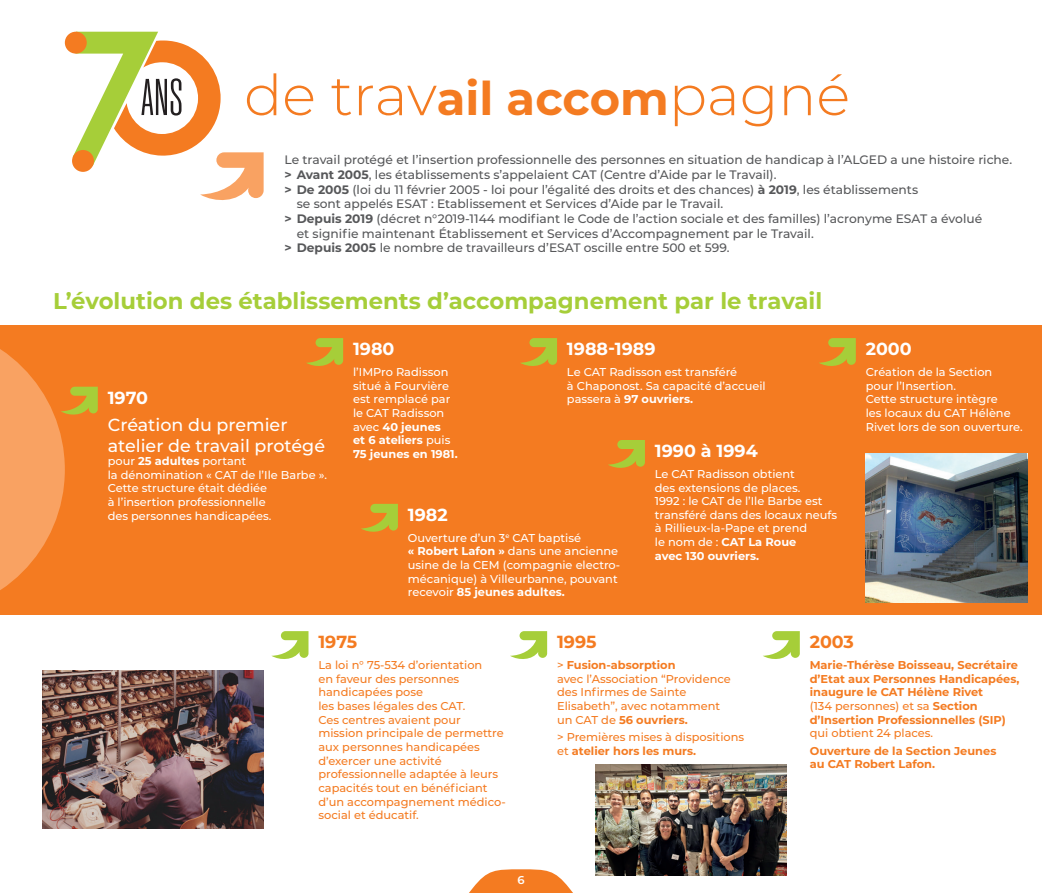
<style>
.page{position:relative;width:1042px;height:893px;background:#fff}
.page>*{position:absolute;margin:0;border:0;box-sizing:border-box;transform-origin:0 0}
.t1{font:300 56.52px "Montserrat";color:#f47b21}
.t2{font:700 22.75px "Montserrat";color:#a6ce39}
.t3{font:500 17.5px/21px "Montserrat";color:#fff}
.t4{font:700 17.5px "Montserrat";color:#fff}
.t5{font:700 17.5px "Montserrat";color:#f47b21}
.t6{font:500 12.25px "Montserrat";color:#57585a}
.t7{font:500 11.38px/13.7px "Montserrat";color:#fff}
.t8{font:500 11.38px/13.7px "Montserrat";color:#f47b21}
.t9{font:700 11.38px/13.7px "Montserrat";color:#f47b21}
.t10{font:600 11.38px "Montserrat";color:#fff}
.s1{font-weight:700;font-size:46.38px}
.s2{font-weight:700}
.s3{font-weight:500}
</style>
<div class="page">
<div style="left:65px;top:32px;width:22px;height:22px;background:#f47b21;border-radius:50%"></div>
<div style="left:0;top:325px;width:1042px;height:290px;background:#f47b21"></div>
<svg style="left:73px;top:32px;width:191px;height:168px"></svg>
<img style="left:43px;top:671px;width:221px;height:157px">
<svg style="left:510px;top:631px;width:37px;height:28px"></svg>
<svg style="left:763px;top:631px;width:37px;height:28px"></svg>
<svg style="left:819px;top:338px;width:37px;height:28px"></svg>
<svg style="left:520px;top:338px;width:37px;height:28px"></svg>
<svg style="left:608px;top:440px;width:37px;height:28px"></svg>
<svg style="left:361px;top:504px;width:37px;height:28px"></svg>
<svg style="left:0;top:349px;width:98px;height:241px"></svg>
<svg style="left:306px;top:338px;width:37px;height:28px"></svg>
<svg style="left:271px;top:631px;width:37px;height:28px"></svg>
<img style="left:866px;top:454px;width:161px;height:148px">
<img style="left:596px;top:764px;width:190px;height:111px">
<svg style="left:469px;top:869px;width:104px;height:24px"></svg>
<h1 class="t1" style="left:244px;top:57px;width:607px">de trav<span class="s1">ail accom</span>pagné</h1>
<p class="t6" style="left:284px;top:151px;width:729px">Le travail protégé et l’insertion professionnelle des personnes en situation de handicap à l’ALGED a une histoire riche.</p>
<p class="t6" style="left:284px;top:166px;width:493px"><span class="s2">&gt; Avant 2005</span>, les établissements s’appelaient CAT (Centre d’Aide par le Travail).</p>
<p class="t6" style="left:284px;top:181px;width:635px"><span class="s2">&gt; De 2005</span> (loi du 11 février 2005 - loi pour l’égalité des droits et des chances) <span class="s2">à 2019</span>, les établissements</p>
<p class="t6" style="left:297px;top:195px;width:428px">se sont appelés ESAT : Etablissement et Services d’Aide par le Travail.</p>
<p class="t6" style="left:284px;top:210px;width:699px"><span class="s2">&gt; Depuis 2019</span> (décret n°2019-1144 modifiant le Code de l’action sociale et des familles) l’acronyme ESAT a évolué</p>
<p class="t6" style="left:297px;top:225px;width:518px">et signifie maintenant Établissement et Services d’Accompagnement par le Travail.</p>
<p class="t6" style="left:284px;top:239px;width:447px"><span class="s2">&gt; Depuis 2005</span> le nombre de travailleurs d’ESAT oscille entre 500 et 599.</p>
<h2 class="t2" style="left:53px;top:285px;width:770px">L’évolution des établissements d’accompagnement par le travail</h2>
<h3 class="t4" style="left:108px;top:385px;width:42px">1970</h3>
<h3 class="t3" style="left:108px;top:413px;width:219px">Création du premier atelier de travail protégé</h3>
<p class="t7" style="left:108px;top:454px;width:221px">pour <span class="s2">25 adultes</span> portant<br>la dénomination « CAT de l’Ile Barbe ».<br>Cette structure était dédiée<br>à l’insertion professionnelle<br>des personnes handicapées.</p>
<h3 class="t4" style="left:567px;top:336px;width:90px">1988-1989</h3>
<p class="t7" style="left:567px;top:365px;width:200px">Le CAT Radisson est transféré<br>à Chaponost. Sa capacité d’accueil passera à <span class="s2">97 ouvriers.</span></p>
<h3 class="t4" style="left:353px;top:336px;width:43px">1980</h3>
<p class="t7" style="left:353px;top:365px;width:106px">l’IMPro Radisson situé à Fourvière est remplacé par le CAT Radisson avec <span class="s2">40 jeunes<br>et 6 ateliers</span> puis<br><span class="s2">75 jeunes en 1981.</span></p>
<h3 class="t4" style="left:655px;top:438px;width:104px">1990 à 1994</h3>
<p class="t7" style="left:655px;top:466px;width:184px">Le CAT Radisson obtient<br>des extensions de places.<br>1992 : le CAT de l’Ile Barbe est transféré dans des locaux neufs à Rillieux-la-Pape et prend<br>le nom de : <span class="s2">CAT La Roue<br>avec 130 ouvriers.</span></p>
<h3 class="t4" style="left:408px;top:502px;width:41px">1982</h3>
<p class="t7" style="left:408px;top:530px;width:214px">Ouverture d’un 3<sup>e</sup> CAT baptisé<br><span class="s2">« Robert Lafon »</span> dans une ancienne usine de la CEM (compagnie electro&shy;mécanique) à Villeurbanne, pouvant recevoir <span class="s2">85 jeunes adultes.</span></p>
<h3 class="t4" style="left:866px;top:336px;width:47px">2000</h3>
<p class="t7" style="left:866px;top:365px;width:159px">Création de la Section<br>pour l’Insertion.<br>Cette structure intègre<br>les locaux du CAT Hélène<br>Rivet lors de son ouverture.</p>
<h3 class="t5" style="left:318px;top:629px;width:40px">1975</h3>
<p class="t8" style="left:318px;top:658px;width:189px">La loi n° 75-534 d’orientation<br>en faveur des personnes handicapées pose<br>les bases légales des CAT.<br>Ces centres avaient pour mission principale de permettre aux personnes handicapées d’exercer une activité professionnelle adaptée à leurs capacités tout en bénéficiant d’un accompagnement médico&shy;social et éducatif.</p>
<p class="t10" style="left:517px;top:872px;width:9px">6</p>
<h3 class="t5" style="left:557px;top:629px;width:41px">1995</h3>
<p class="t8" style="left:557px;top:658px;width:175px">&gt; <span class="s2">Fusion-absorption<br></span>avec l’Association “Providence des Infirmes de Sainte<br>Elisabeth”, avec notamment un CAT de <span class="s2">56 ouvriers.</span></p>
<p class="t8" style="left:557px;top:730px;width:189px">&gt; Premières mises à dispositions et <span class="s2">atelier hors les murs.</span></p>
<h3 class="t5" style="left:810px;top:629px;width:46px">2003</h3>
<p class="t9" style="left:810px;top:658px;width:211px">Marie-Thérèse Boisseau, Secrétaire d’Etat aux Personnes Handicapées, inaugure le CAT Hélène Rivet<br><span class="s3">(134 personnes) et sa</span> Section d’Insertion Professionnelles (SIP)</p>
<p class="t8" style="left:810px;top:726px;width:125px">qui obtient 24 places.</p>
<p class="t9" style="left:810px;top:743px;width:188px">Ouverture de la Section Jeunes au CAT Robert Lafon.</p>
</div>
